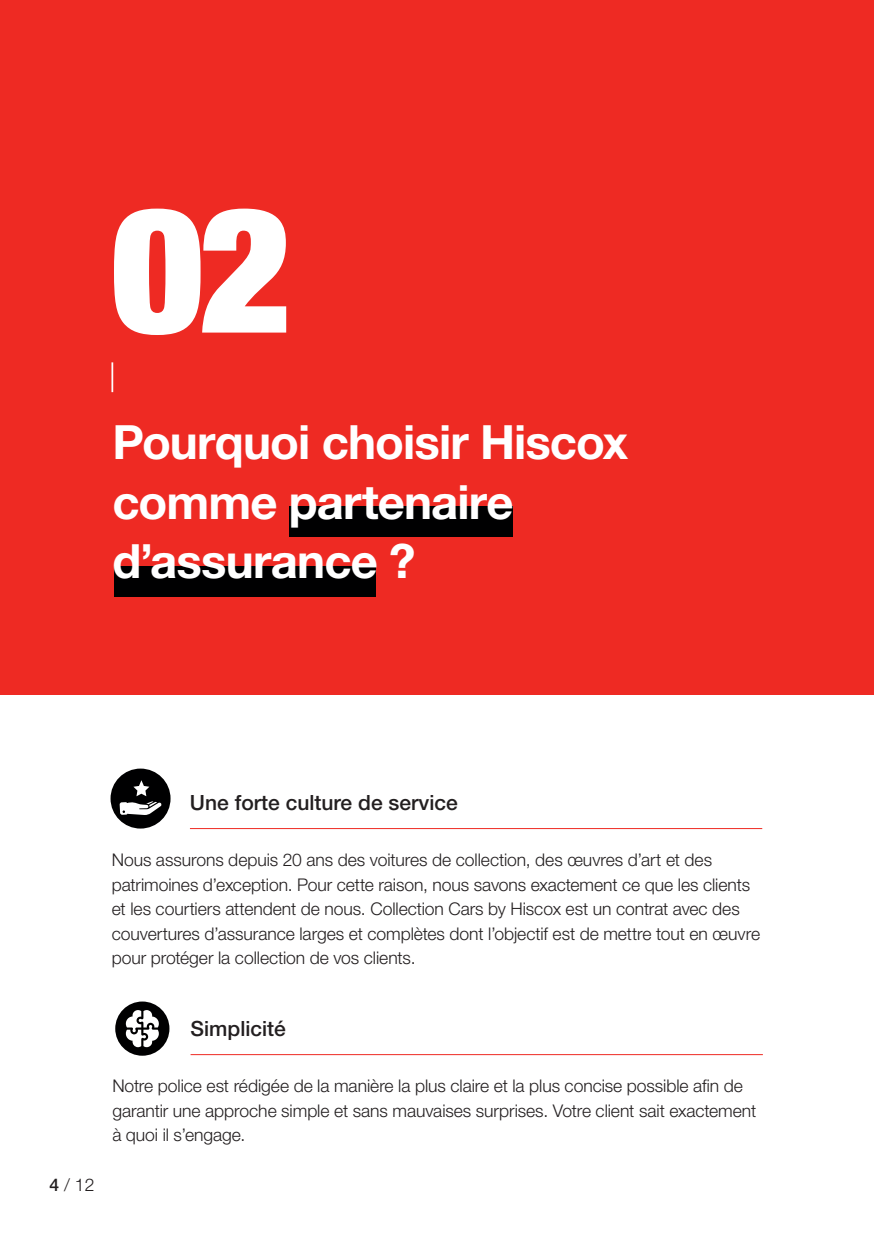
<style>
.page{position:relative;width:874px;height:1241px;background:#fff}
.page>*{position:absolute;margin:0;border:0;box-sizing:border-box;transform-origin:0 0}
.t1{font:900 condensed 175px "Helvetica Neue LT Std";color:#fff}
.t2{font:700 47.25px/59.5px "Helvetica Neue LT Std";letter-spacing:-.02em;color:#fff}
.t3{font:500 21px "Helvetica Neue LT Std";color:#231f20}
.t4{font:300 17.5px/24.5px "Helvetica Neue LT Std";letter-spacing:-.005em;color:#231f20}
.s1{font-weight:500}
</style>
<div class="page">
<div style="left:0;top:0;width:873px;height:694px;background:#ee2a23"></div>
<div style="left:114px;top:566px;width:261px;height:31px;background:#000001"></div>
<div style="left:289px;top:506px;width:224px;height:30px;background:#000001"></div>
<hr style="left:111px;top:362px;width:2px;height:30px;background:#fff">
<hr style="left:190px;top:828px;width:571px;height:1px;background:#ee2a23">
<div style="left:110px;top:768px;width:60px;height:60px;background:#000001;border-radius:50%"></div>
<svg style="left:120px;top:780px;width:41px;height:34px"></svg>
<hr style="left:190px;top:1053px;width:572px;height:1px;background:#ee2a23">
<div style="left:115px;top:1001px;width:54px;height:54px;background:#000001;border-radius:50%"></div>
<svg style="left:124px;top:1008px;width:37px;height:40px"></svg>
<h1 class="t1" style="left:112px;top:158px;width:179px">02</h1>
<h2 class="t2" style="left:112px;top:411px;width:517px">Pourquoi choisir Hiscox comme partenaire d’assurance ?</h2>
<p class="t3" style="left:190px;top:790px;width:269px">Une forte culture de service</p>
<p class="t4" style="left:112px;top:847px;width:649px">Nous assurons depuis 20 ans des voitures de collection, des œuvres d’art et des patrimoines d’exception. Pour cette raison, nous savons exactement ce que les clients et les courtiers attendent de nous. Collection Cars by Hiscox est un contrat avec des couvertures d’assurance larges et complètes dont l’objectif est de mettre tout en œuvre pour protéger la collection de vos clients.</p>
<p class="t4" style="left:50px;top:1171px;width:46px"><span class="s1">4</span> / 12</p>
<p class="t3" style="left:190px;top:1015px;width:97px">Simplicité</p>
<p class="t4" style="left:112px;top:1073px;width:645px">Notre police est rédigée de la manière la plus claire et la plus concise possible afin de garantir une approche simple et sans mauvaises surprises. Votre client sait exactement à quoi il s’engage.</p>
</div>
